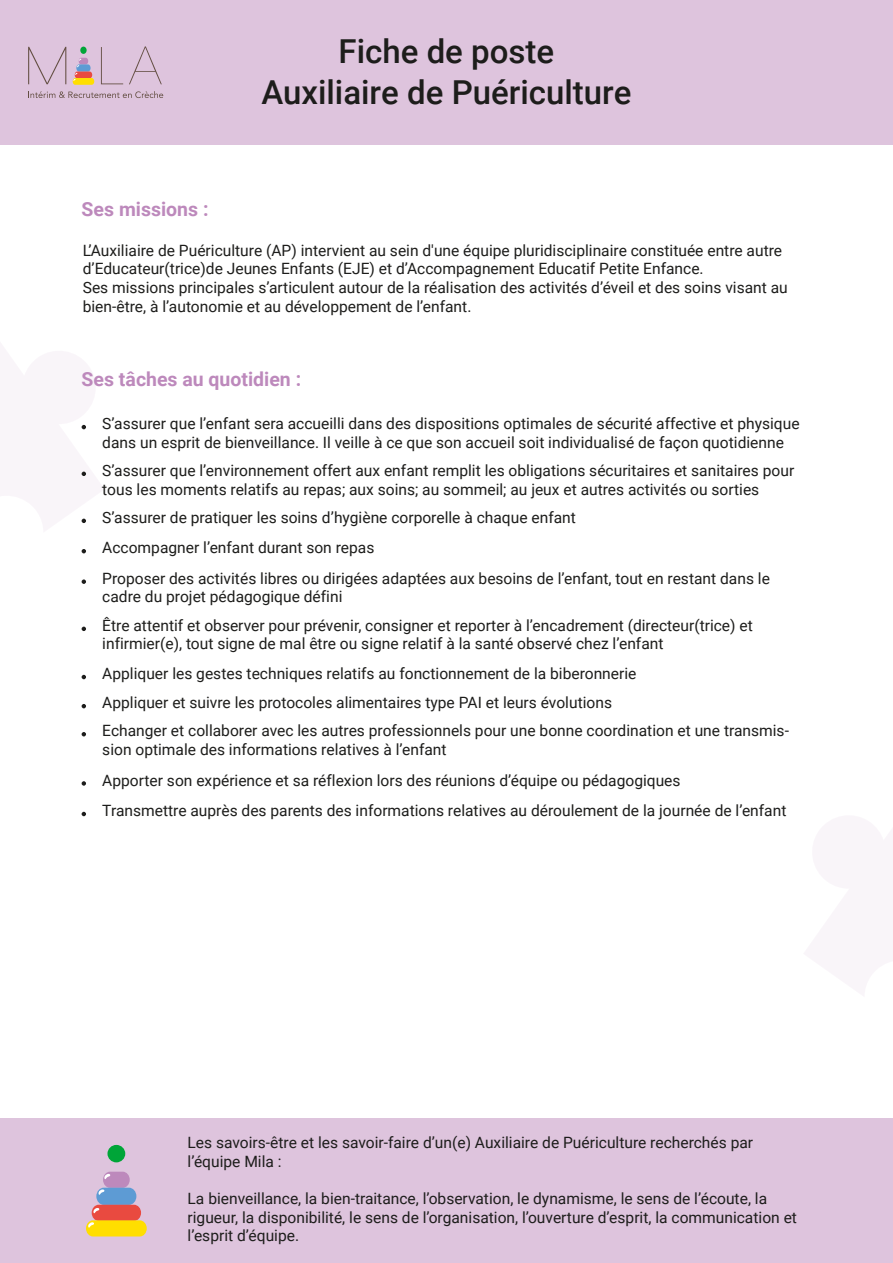
<style>
.page{position:relative;width:893px;height:1263px;background:#fff}
.page>*{position:absolute;margin:0;border:0;box-sizing:border-box;transform-origin:0 0}
.t1{font:500 33px "Roboto";color:#1d1d1b}
.t2{font:700 19.5px "Roboto";color:#bd89bc}
.t3{font:15.6px/18.8px "Roboto";color:#1d1d1b}
</style>
<div class="page">
<svg style="left:82px;top:627px;width:4px;height:4px"></svg>
<svg style="left:82px;top:675px;width:4px;height:4px"></svg>
<svg style="left:82px;top:704px;width:4px;height:4px"></svg>
<svg style="left:82px;top:732px;width:4px;height:4px"></svg>
<svg style="left:82px;top:781px;width:4px;height:5px"></svg>
<svg style="left:82px;top:812px;width:4px;height:4px"></svg>
<div style="left:0;top:0;width:893px;height:145px;background:#dec4dd"></div>
<svg style="left:101px;top:47px;width:22px;height:37px"></svg>
<svg style="left:129px;top:46px;width:33px;height:38px"></svg>
<svg style="left:28px;top:91px;width:135px;height:7px"></svg>
<svg style="left:28px;top:47px;width:38px;height:37px"></svg>
<div style="left:80px;top:47px;width:7px;height:7px;background:#00a538;border-radius:50%"></div>
<svg style="left:73px;top:58px;width:21px;height:27px"></svg>
<div style="left:0;top:1118px;width:893px;height:145px;background:#dec4dd"></div>
<div style="left:107px;top:1145px;width:18px;height:17px;background:#00a538;border-radius:50%"></div>
<div style="left:103px;top:1172px;width:27px;height:16px;background:#bd89bc;border-radius:8px"></div>
<div style="left:96px;top:1188px;width:40px;height:17px;background:#5d9bd4;border-radius:8px"></div>
<div style="left:92px;top:1205px;width:49px;height:16px;background:#e94a40;border-radius:8px"></div>
<div style="left:86px;top:1220px;width:61px;height:16px;background:#ffde00;border-radius:8px"></div>
<svg style="left:103px;top:1173px;width:7px;height:6px"></svg>
<svg style="left:97px;top:1188px;width:8px;height:7px"></svg>
<svg style="left:87px;top:1221px;width:7px;height:7px"></svg>
<svg style="left:92px;top:1207px;width:7px;height:6px"></svg>
<h1 class="t1" style="left:339px;top:28px;width:217px">Fiche de poste</h1>
<h1 class="t1" style="left:261px;top:69px;width:372px">Auxiliaire de Puériculture</h1>
<p class="t2" style="left:82px;top:195px;width:128px">Ses missions :</p>
<p class="t3" style="left:83px;top:240px;width:707px">L’Auxiliaire de Puériculture (AP) intervient au sein d'une équipe pluridisciplinaire constituée entre autre d’Educateur(trice)de Jeunes Enfants (EJE) et d’Accompagnement Educatif Petite Enfance.<br>Ses missions principales s’articulent autour de la réalisation des activités d’éveil et des soins visant au bien-être, à l’autonomie et au développement de l’enfant.</p>
<p class="t2" style="left:82px;top:365px;width:221px">Ses tâches au quotidien :</p>
<p class="t3" style="left:102px;top:413px;width:699px">S’assurer que l’enfant sera accueilli dans des dispositions optimales de sécurité affective et physique dans un esprit de bienveillance. Il veille à ce que son accueil soit individualisé de façon quotidienne</p>
<p class="t3" style="left:102px;top:460px;width:693px">S’assurer que l’environnement offert aux enfant remplit les obligations sécuritaires et sanitaires pour tous les moments relatifs au repas; aux soins; au sommeil; au jeux et autres activités ou sorties</p>
<p class="t3" style="left:102px;top:501px;width:669px;line-height:30.5px">S’assurer de pratiquer les soins d’hygiène corporelle à chaque enfant<br>Accompagner l’enfant durant son repas<br>Proposer des activités libres ou dirigées adaptées aux besoins de l’enfant, tout en restant dans le</p>
<p class="t3" style="left:102px;top:582px;width:652px;line-height:28.2px">cadre du projet pédagogique défini<br>Être attentif et observer pour prévenir, consigner et reporter à l’encadrement (directeur(trice) et</p>
<p class="t3" style="left:102px;top:629px;width:688px;line-height:29px">infirmier(e), tout signe de mal être ou signe relatif à la santé observé chez l’enfant<br>Appliquer les gestes techniques relatifs au fonctionnement de la biberonnerie<br>Appliquer et suivre les protocoles alimentaires type PAI et leurs évolutions<br>Echanger et collaborer avec les autres professionnels pour une bonne coordination et une transmis-</p>
<p class="t3" style="left:102px;top:734px;width:686px;line-height:30.5px">sion optimale des informations relatives à l’enfant<br>Apporter son expérience et sa réflexion lors des réunions d’équipe ou pédagogiques<br>Transmettre auprès des parents des informations relatives au déroulement de la journée de l’enfant</p>
<p class="t3" style="left:188px;top:1132px;width:567px">Les savoirs-être et les savoir-faire d’un(e) Auxiliaire de Puériculture recherchés par l’équipe Mila :</p>
<p class="t3" style="left:188px;top:1188px;width:611px">La bienveillance, la bien-traitance, l’observation, le dynamisme, le sens de l’écoute, la rigueur, la disponibilité, le sens de l’organisation, l’ouverture d’esprit, la communication et l’esprit d’équipe.</p>
</div>
